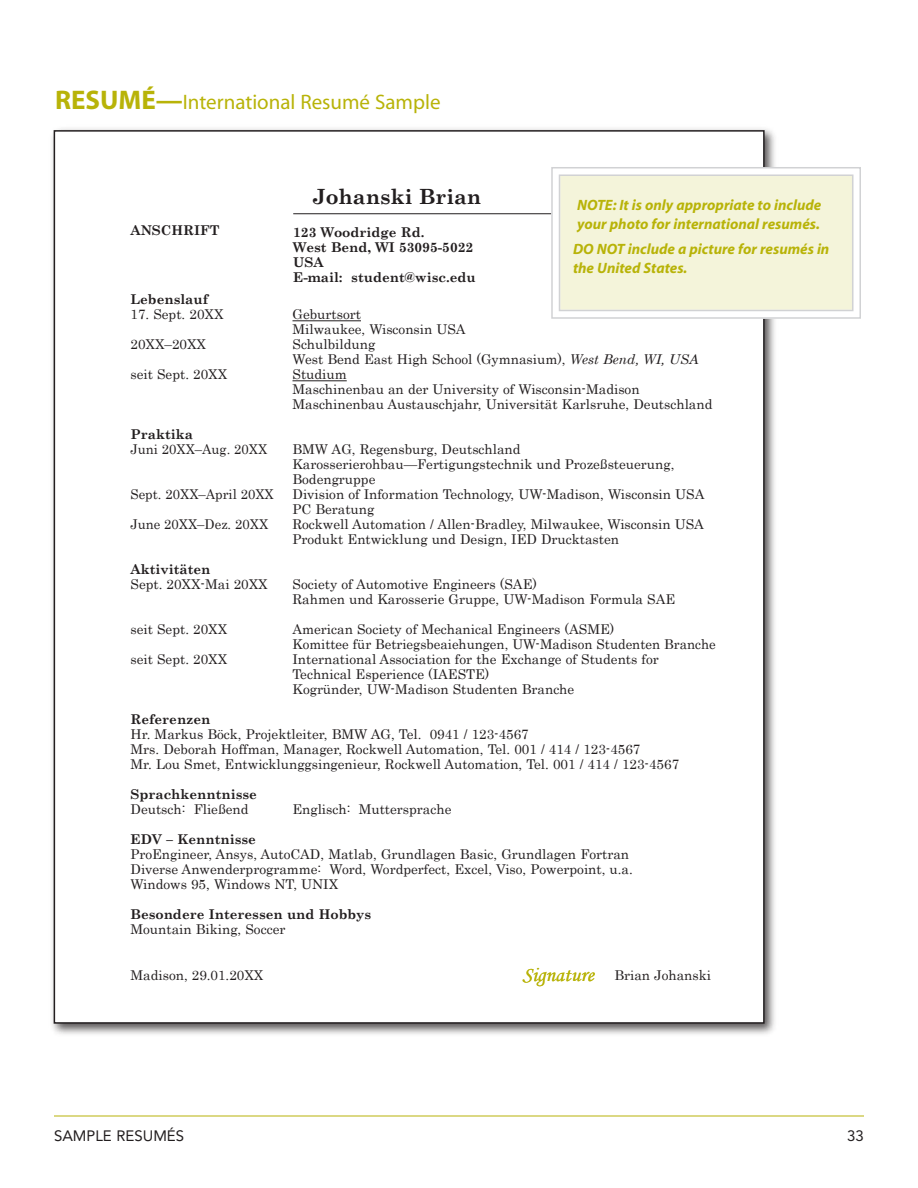
<style>
.page{position:relative;width:918px;height:1188px;background:#fff}
.page>*{position:absolute;margin:0;border:0;box-sizing:border-box;transform-origin:0 0}
.t1{font:21px "Myriad";color:#b8b308}
.t2{font:700 21px "Century Schoolbook";color:#221e1f}
.t3{font:italic 700 15px/18.8px "Myriad";color:#b8b308}
.t4{font:15px "Myriad";color:#221e1f}
.t5{font:15px "Avenir";color:#221e1f}
.t6{font:13.5px/15px "Century";color:#221e1f}
.t7{font:700 13.5px/15px "Century Schoolbook";color:#221e1f}
.s1{font-weight:700;font-size:27px}
.s2{font-family:"Century Schoolbook";font-style:italic}
.s3{font-family:"Monotype Corsiva";font-size:21px;color:#b8b308}
</style>
<div class="page">
<div style="left:49px;top:125px;width:730px;height:913px;background:#221e1f;opacity:.75"></div>
<div style="left:54px;top:131px;width:710px;height:892px;background:#fff"></div>
<hr style="left:292px;top:320px;width:69px;height:1px;background:#221e1f">
<hr style="left:292px;top:380px;width:55px;height:1px;background:#221e1f">
<hr style="left:293px;top:213px;width:424px;height:1px;background:#221e1f">
<svg style="left:550px;top:166px;width:311px;height:153px"></svg>
<div style="left:559px;top:174px;width:295px;height:137px;border:2px solid #d1d2d4"></div>
<hr style="left:54px;top:1116px;width:810px;height:1px;background:#b8b308">
<h1 class="t1" style="left:55px;top:91px;width:387px"><span class="s1">RESUMÉ—</span>International Resumé Sample</h1>
<p class="t7" style="left:130px;top:223px;width:91px">Anschrift</p>
<h1 class="t2" style="left:312px;top:184px;width:171px">Johanski Brian</h1>
<p class="t7" style="left:293px;top:225px;width:184px">123 Woodridge Rd.<br>West Bend, WI 53095-5022<br>USA<br>E-mail: student@wisc.edu</p>
<p class="t3" style="left:577px;top:196px;width:246px">NOTE: It is only appropriate to include your photo for international resumés.</p>
<p class="t3" style="left:573px;top:240px;width:258px">DO NOT include a picture for resumés in the United States.</p>
<p class="t7" style="left:130px;top:292px;width:80px">Lebenslauf</p>
<p class="t6" style="left:130px;top:306px;width:95px">17. Sept. 20XX</p>
<p class="t6" style="left:292px;top:306px;width:175px">Geburtsort<br>Milwaukee, Wisconsin USA</p>
<p class="t6" style="left:130px;top:336px;width:77px">20XX–20XX</p>
<p class="t6" style="left:292px;top:336px;width:408px">Schulbildung<br>West Bend East High School (Gymnasium), <span class="s2">West Bend, WI, USA</span></p>
<p class="t6" style="left:131px;top:366px;width:98px">seit Sept. 20XX</p>
<p class="t6" style="left:292px;top:366px;width:421px">Studium<br>Maschinenbau an der University of Wisconsin-Madison<br>Maschinenbau Austauschjahr, Universität Karlsruhe, Deutschland</p>
<p class="t7" style="left:130px;top:427px;width:64px">Praktika</p>
<p class="t6" style="left:130px;top:441px;width:138px">Juni 20XX–Aug. 20XX</p>
<p class="t6" style="left:292px;top:441px;width:383px">BMW AG, Regensburg, Deutschland<br>Karosserierohbau—Fertigungstechnik und Prozeßsteuerung,<br>Bodengruppe</p>
<p class="t6" style="left:130px;top:486px;width:145px">Sept. 20XX–April 20XX</p>
<p class="t6" style="left:293px;top:486px;width:413px">Division of Information Technology, UW-Madison, Wisconsin USA<br>PC Beratung</p>
<p class="t6" style="left:130px;top:516px;width:139px">June 20XX–Dez. 20XX</p>
<p class="t6" style="left:293px;top:516px;width:413px">Rockwell Automation / Allen-Bradley, Milwaukee, Wisconsin USA<br>Produkt Entwicklung und Design, IED Drucktasten</p>
<p class="t7" style="left:130px;top:562px;width:81px">Aktivitäten</p>
<p class="t6" style="left:130px;top:576px;width:139px">Sept. 20XX-Mai 20XX</p>
<p class="t6" style="left:292px;top:576px;width:384px">Society of Automotive Engineers (SAE)<br>Rahmen und Karosserie Gruppe, UW-Madison Formula SAE</p>
<p class="t6" style="left:130px;top:621px;width:98px">seit Sept. 20XX</p>
<p class="t6" style="left:292px;top:621px;width:425px">American Society of Mechanical Engineers (ASME)<br>Komittee für Betriegsbeaiehungen, UW-Madison Studenten Branche</p>
<p class="t6" style="left:130px;top:651px;width:98px">seit Sept. 20XX</p>
<p class="t6" style="left:292px;top:651px;width:368px">International Association for the Exchange of Students for<br>Technical Esperience (IAESTE)<br>Kogründer, UW-Madison Studenten Branche</p>
<p class="t7" style="left:130px;top:712px;width:82px">Referenzen</p>
<p class="t6" style="left:130px;top:726px;width:550px">Hr. Markus Böck, Projektleiter, BMW AG, Tel. 0941 / 123-4567<br>Mrs. Deborah Hoffman, Manager, Rockwell Automation, Tel. 001 / 414 / 123-4567<br>Mr. Lou Smet, Entwicklunggsingenieur, Rockwell Automation, Tel. 001 / 414 / 123-4567</p>
<p class="t7" style="left:130px;top:787px;width:128px">Sprachkenntnisse</p>
<p class="t6" style="left:130px;top:801px;width:120px">Deutsch: Fließend</p>
<p class="t6" style="left:292px;top:801px;width:160px">Englisch: Muttersprache</p>
<p class="t7" style="left:130px;top:832px;width:127px">EDV – Kenntnisse</p>
<p class="t6" style="left:130px;top:846px;width:504px">ProEngineer, Ansys, AutoCAD, Matlab, Grundlagen Basic, Grundlagen Fortran<br>Diverse Anwenderprogramme: Word, Wordperfect, Excel, Viso, Powerpoint, u.a.<br>Windows 95, Windows NT, UNIX</p>
<p class="t7" style="left:130px;top:907px;width:242px">Besondere Interessen und Hobbys</p>
<p class="t6" style="left:130px;top:921px;width:156px">Mountain Biking, Soccer</p>
<p class="t6" style="left:130px;top:967px;width:134px">Madison, 29.01.20XX</p>
<p class="t6" style="left:522px;top:967px;width:190px"><span class="s3">Signature</span> Brian Johanski</p>
<p class="t5" style="left:54px;top:1127px;width:130px">SAM PLE RESU MÉS</p>
<p class="t5" style="left:847px;top:1127px;width:9px">33</p>
<p class="t4" style="left:72px;top:1128px;width:166px">RIGHT PAGE FOOTER HERE</p>
</div>
